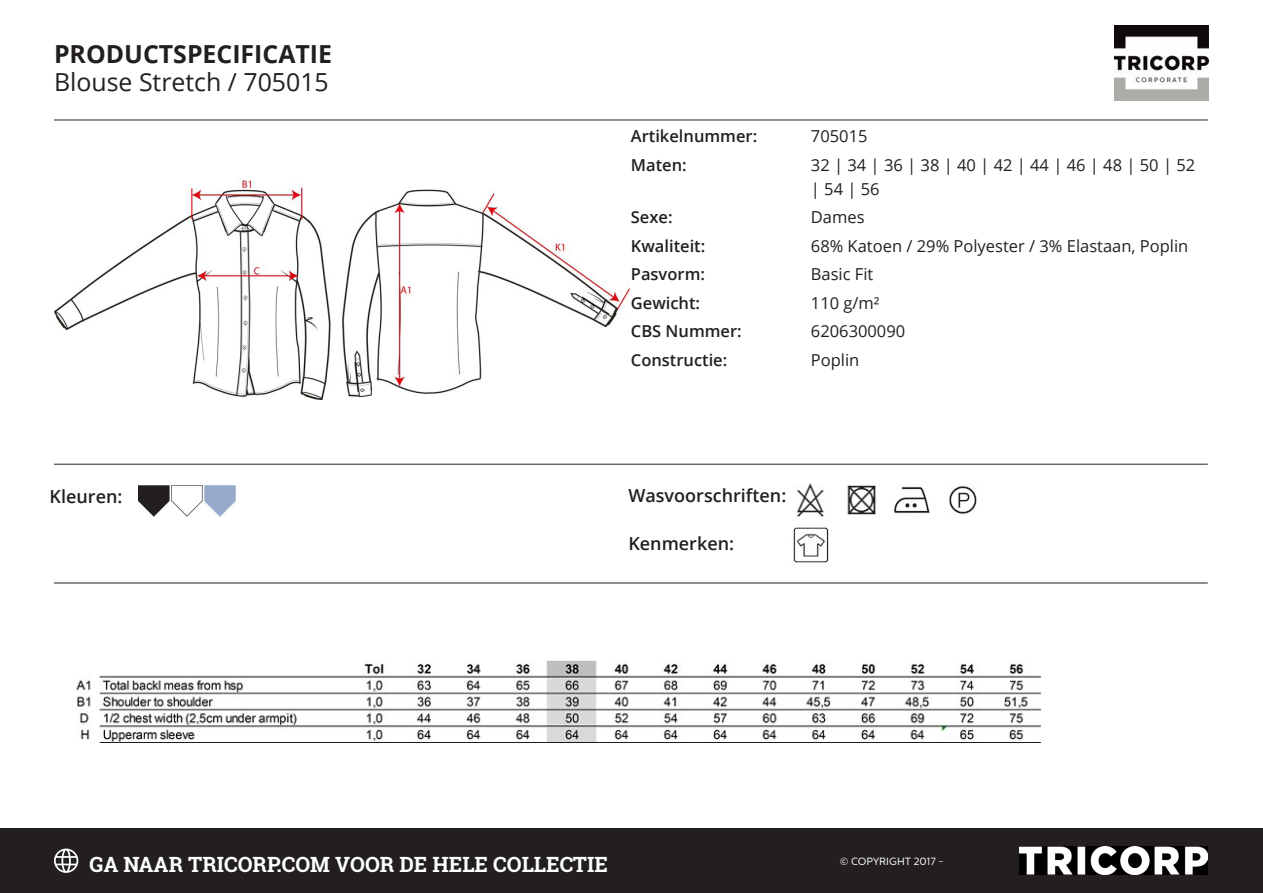
<style>
.page{position:relative;width:1263px;height:893px;background:#fff}
.page>*{position:absolute;margin:0;border:0;box-sizing:border-box;transform-origin:0 0}
.t1{font:24.9px "Open Sans";color:#231f20}
.t2{font:700 24.9px "Open Sans";color:#231f20}
.t3{font:700 21px "Roboto Slab";color:#fff}
.t4{font:600 18px "Open Sans";color:#231f20}
.Kenmerk{font:16.5px/24px "Open Sans";color:#231f20}
.Kenmerk-2{font:600 16.5px "Open Sans";color:#231f20}
.t5{font:10.5px "Centrale Sans";color:#fff}
</style>
<div class="page">
<img style="left:1114px;top:26px;width:95px;height:74px">
<img style="left:54px;top:180px;width:575px;height:219px">
<img style="left:894px;top:487px;width:36px;height:27px">
<img style="left:796px;top:484px;width:28px;height:33px">
<img style="left:847px;top:485px;width:29px;height:30px">
<img style="left:949px;top:486px;width:28px;height:28px">
<img style="left:793px;top:527px;width:36px;height:36px">
<img style="left:138px;top:486px;width:31px;height:31px">
<img style="left:171px;top:486px;width:31px;height:31px">
<img style="left:204px;top:486px;width:31px;height:31px">
<hr style="left:54px;top:120px;width:1154px;height:1px;background:#231f20">
<hr style="left:54px;top:464px;width:1154px;height:1px;background:#231f20">
<div style="left:0;top:828px;width:1263px;height:65px;background:#231f20"></div>
<svg style="left:54px;top:849px;width:24px;height:24px"></svg>
<img style="left:1020px;top:847px;width:188px;height:28px">
<hr style="left:54px;top:583px;width:1154px;height:1px;background:#231f20">
<img style="left:76px;top:661px;width:964px;height:81px">
<p class="t2" style="left:54px;top:36px;width:280px">PRODUCTSPECIFICATIE</p>
<p class="t1" style="left:54px;top:65px;width:276px">Blouse Stretch / 705015</p>
<p class="t4" style="left:50px;top:484px;width:74px">Kleuren:</p>
<p class="Kenmerk-2" style="left:631px;top:125px;width:128px">Artikelnummer:</p>
<p class="Kenmerk" style="left:811px;top:124px;width:58px">705015</p>
<p class="Kenmerk-2" style="left:631px;top:154px;width:57px">Maten:</p>
<p class="Kenmerk" style="left:811px;top:152px;width:386px">32 | 34 | 36 | 38 | 40 | 42 | 44 | 46 | 48 | 50 | 52 | 54 | 56</p>
<p class="Kenmerk-2" style="left:631px;top:206px;width:43px">Sexe:</p>
<p class="Kenmerk" style="left:811px;top:205px;width:55px">Dames</p>
<p class="Kenmerk-2" style="left:631px;top:235px;width:76px">Kwaliteit:</p>
<p class="Kenmerk" style="left:811px;top:233px;width:379px">68% Katoen / 29% Polyester / 3% Elastaan, Poplin</p>
<p class="Kenmerk-2" style="left:631px;top:263px;width:76px">Pasvorm:</p>
<p class="Kenmerk" style="left:811px;top:262px;width:64px">Basic Fit</p>
<p class="Kenmerk-2" style="left:631px;top:292px;width:71px">Gewicht:</p>
<p class="Kenmerk" style="left:811px;top:290px;width:70px">110 g/m²</p>
<p class="Kenmerk-2" style="left:631px;top:320px;width:112px">CBS Nummer:</p>
<p class="Kenmerk" style="left:811px;top:319px;width:96px">6206300090</p>
<p class="Kenmerk-2" style="left:631px;top:349px;width:98px">Constructie:</p>
<p class="Kenmerk" style="left:811px;top:347px;width:50px">Poplin</p>
<p class="t4" style="left:628px;top:483px;width:159px">Wasvoorschriften:</p>
<p class="t4" style="left:628px;top:531px;width:107px">Kenmerken:</p>
<p class="t3" style="left:90px;top:850px;width:520px">GA NAAR TRICORP.COM VOOR DE HELE COLLECTIE</p>
<p class="t5" style="left:840px;top:855px;width:106px">© COPYRIGHT 2017 -</p>
</div>
